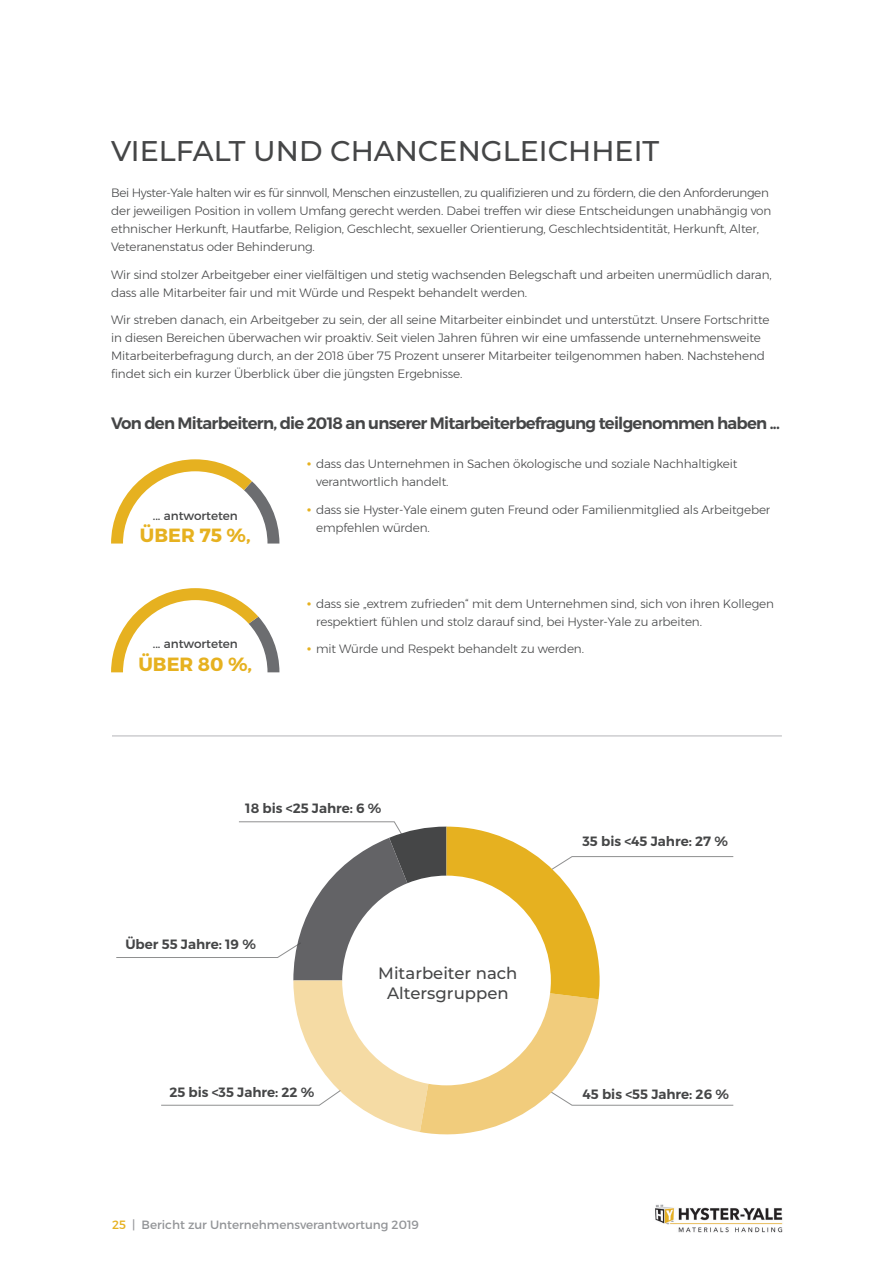
<style>
.page{position:relative;width:893px;height:1263px;background:#fff}
.page>*{position:absolute;margin:0;border:0;box-sizing:border-box;transform-origin:0 0}
.t1{font:500 28.5px "Montserrat";color:#454647}
.t2{font:700 19.2px "Montserrat";color:#e6b120}
.t3{font:600 16.5px "Montserrat";letter-spacing:-.045em;color:#454647}
.t4{font:500 16.5px/19.8px "Montserrat";color:#454647;text-align:center}
.t5{font:600 13.5px "Montserrat";color:#454647}
.t6{font:300 12px/18px "Montserrat";letter-spacing:-.01em;color:#454647}
.t7{font:12px "Montserrat";color:#939598}
.t8{font:12px "Montserrat";color:#454647}
.s1{font-family:"Franklin Gothic URW Boo";font-weight:400;color:#e6b120}
.s2{color:#e6b120}
</style>
<div class="page">
<img style="left:655px;top:1204px;width:128px;height:29px">
<svg style="left:116px;top:821px;width:618px;height:314px"></svg>
<svg style="left:111px;top:459px;width:168px;height:84px"></svg>
<svg style="left:111px;top:588px;width:168px;height:84px"></svg>
<hr style="left:112px;top:736px;width:670px;height:1px;background:#b4b5b8">
<h1 class="t1" style="left:111px;top:131px;width:550px">VIELFALT UND CHANCENGLEICHHEIT</h1>
<p class="t6" style="left:111px;top:184px;width:662px">Bei Hyster-Yale halten wir es für sinnvoll, Menschen einzustellen, zu qualifizieren und zu fördern, die den Anforderungen der jeweiligen Position in vollem Umfang gerecht werden. Dabei treffen wir diese Entscheidungen unabhängig von ethnischer Herkunft, Hautfarbe, Religion, Geschlecht, sexueller Orientierung, Geschlechtsidentität, Herkunft, Alter, Veteranenstatus oder Behinderung.</p>
<p class="t6" style="left:111px;top:265px;width:662px">Wir sind stolzer Arbeitgeber einer vielfältigen und stetig wachsenden Belegschaft und arbeiten unermüdlich daran, dass alle Mitarbeiter fair und mit Würde und Respekt behandelt werden.</p>
<p class="t6" style="left:111px;top:310px;width:660px">Wir streben danach, ein Arbeitgeber zu sein, der all seine Mitarbeiter einbindet und unterstützt. Unsere Fortschritte in diesen Bereichen überwachen wir proaktiv. Seit vielen Jahren führen wir eine umfassende unternehmensweite Mitarbeiterbefragung durch, an der 2018 über 75 Prozent unserer Mitarbeiter teilgenommen haben. Nachstehend findet sich ein kurzer Überblick über die jüngsten Ergebnisse.</p>
<h3 class="t3" style="left:111px;top:413px;width:670px">Von den Mitarbeitern, die 2018 an unserer Mitarbeiterbefragung teilgenommen haben ...</h3>
<p class="t8" style="left:153px;top:508px;width:87px">... antworteten</p>
<h2 class="t2" style="left:140px;top:524px;width:112px">ÜBER 75 %,</h2>
<p class="t8" style="left:153px;top:637px;width:87px">... antworteten</p>
<h2 class="t2" style="left:138px;top:652px;width:115px">ÜBER 80 %,</h2>
<p class="t6" style="left:316px;top:455px;width:423px;text-indent:-11px"><span class="s1">•</span> dass das Unternehmen in Sachen ökologische und soziale Nachhaltigkeit verantwortlich handelt.</p>
<p class="t6" style="left:316px;top:500px;width:456px;text-indent:-11px"><span class="s1">•</span> dass sie Hyster-Yale einem guten Freund oder Familienmitglied als Arbeitgeber empfehlen würden.</p>
<p class="t6" style="left:316px;top:594px;width:459px;text-indent:-11px"><span class="s1">•</span> dass sie „extrem zufrieden“ mit dem Unternehmen sind, sich von ihren Kollegen respektiert fühlen und stolz darauf sind, bei Hyster-Yale zu arbeiten.</p>
<p class="t6" style="left:305px;top:639px;width:280px"><span class="s1">•</span> mit Würde und Respekt behandelt zu werden.</p>
<p class="t5" style="left:245px;top:799px;width:138px">18 bis &lt;25 Jahre: 6 %</p>
<p class="t5" style="left:125px;top:936px;width:132px">Über 55 Jahre: 19 %</p>
<h3 class="t4" style="left:378px;top:962px;width:141px">Mitarbeiter nach<br>Altersgruppen</h3>
<p class="t5" style="left:582px;top:833px;width:147px">35 bis &lt;45 Jahre: 27 %</p>
<p class="t5" style="left:169px;top:1084px;width:147px">25 bis &lt;35 Jahre: 22 %</p>
<p class="t5" style="left:582px;top:1086px;width:148px">45 bis &lt;55 Jahre: 26 %</p>
<p class="t7" style="left:112px;top:1217px;width:308px"><span class="s2">25</span> | Bericht zur Unternehmensverantwortung 2019</p>
</div>
